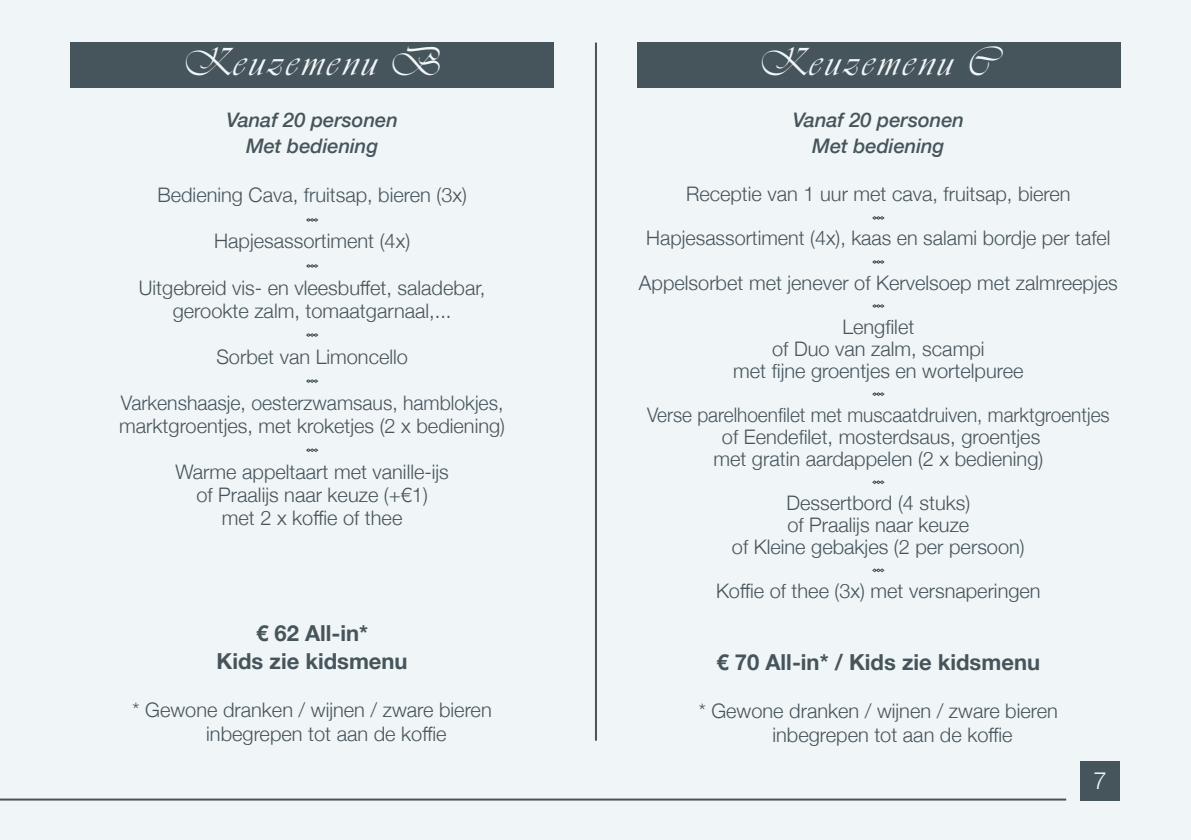
<style>
.page{position:relative;width:1191px;height:840px;background:#fff}
.page>*{position:absolute;margin:0;border:0;box-sizing:border-box;transform-origin:0 0}
.t1{font:40px "Vivaldi MN";letter-spacing:-.02em;color:#f0f5f7}
.t2{font:300 24px "Helvetica Neue";color:#f0f5f7}
.t3{font:700 22px/28px "Helvetica Neue";color:#46555c;text-align:center}
.t4{font:300 20px/22px "Helvetica Neue";color:#46555c;text-align:center}
.t5{font:300 20px/22px "Helvetica Neue";color:#46555c;text-align:center;scale:.95 1}
.t6{font:italic 500 20px/26px "Helvetica Neue";color:#46555c;text-align:center}
</style>
<div class="page">
<div style="left:0;top:0;width:1191px;height:839px;background:#f0f5f7"></div>
<div style="left:1080px;top:760px;width:40px;height:40px;background:#46555c"></div>
<hr style="left:0;top:798px;width:1066px;height:2px;background:#46555c">
<hr style="left:595px;top:43px;width:2px;height:697px;background:#46555c">
<div style="left:70px;top:43px;width:484px;height:45px;background:#46555c"></div>
<div style="left:636px;top:43px;width:484px;height:45px;background:#46555c"></div>
<svg style="left:872px;top:216px;width:12px;height:3px"></svg>
<svg style="left:872px;top:260px;width:12px;height:3px"></svg>
<svg style="left:872px;top:304px;width:12px;height:3px"></svg>
<svg style="left:872px;top:392px;width:12px;height:3px"></svg>
<svg style="left:872px;top:480px;width:12px;height:3px"></svg>
<svg style="left:872px;top:568px;width:12px;height:3px"></svg>
<svg style="left:306px;top:218px;width:12px;height:3px"></svg>
<svg style="left:306px;top:264px;width:12px;height:3px"></svg>
<svg style="left:306px;top:333px;width:12px;height:3px"></svg>
<svg style="left:306px;top:379px;width:12px;height:3px"></svg>
<svg style="left:306px;top:448px;width:12px;height:3px"></svg>
<h1 class="t1" style="left:184px;top:37px;width:257px">Keuzemenu B</h1>
<p class="t6" style="left:226px;top:106px;width:173px">Vanaf 20 personen<br>Met bediening</p>
<p class="t4" style="left:157px;top:183px;width:311px">Bediening Cava, fruitsap, bieren (3x)</p>
<p class="t4" style="left:214px;top:229px;width:197px">Hapjesassortiment (4x)</p>
<p class="t4" style="left:139px;top:274px;width:348px;line-height:23px">Uitgebreid vis- en vleesbuffet, saladebar, gerookte zalm, tomaatgarnaal,...</p>
<p class="t4" style="left:216px;top:344px;width:193px">Sorbet van Limoncello</p>
<p class="t4" style="left:119px;top:389px;width:387px;line-height:23px;text-align:left">Varkenshaasje, oesterzwamsaus, hamblokjes, marktgroentjes, met kroketjes (2 x bediening)</p>
<p class="t4" style="left:175px;top:458px;width:275px;line-height:23px">Warme appeltaart met vanille-ijs of Praalijs naar keuze (+€1)<br>met 2 x koffie of thee</p>
<p class="t3" style="left:217px;top:619px;width:192px">€ 62 All-in*<br>Kids zie kidsmenu</p>
<p class="t4" style="left:206px;top:696px;width:287px;line-height:24px;text-align:left;text-indent:-74px">* Gewone dranken / wijnen / zware bieren inbegrepen tot aan de koffie</p>
<h1 class="t1" style="left:760px;top:37px;width:237px">Keuzemenu C</h1>
<p class="t6" style="left:792px;top:106px;width:173px">Vanaf 20 personen<br>Met bediening</p>
<p class="t4" style="left:686px;top:182px;width:386px">Receptie van 1 uur met cava, fruitsap, bieren</p>
<p class="t4" style="left:646px;top:226px;width:465px">Hapjesassortiment (4x), kaas en salami bordje per tafel</p>
<p class="t4" style="left:639px;top:270px;width:480px">Appelsorbet met jenever of Kervelsoep met zalmreepjes</p>
<p class="t4" style="left:733px;top:314px;width:292px">Lengfilet<br>of Duo van zalm, scampi<br>met fijne groentjes en wortelpuree</p>
<p class="t5" style="left:647px;top:402px;width:488px">Verse parelhoenfilet met muscaatdruiven, marktgroentjes of Eendefilet, mosterdsaus, groentjes<br>met gratin aardappelen (2 x bediening)</p>
<p class="t4" style="left:732px;top:490px;width:294px">Dessertbord (4 stuks)<br>of Praalijs naar keuze<br>of Kleine gebakjes (2 per persoon)</p>
<p class="t4" style="left:716px;top:578px;width:326px">Koffie of thee (3x) met versnaperingen</p>
<p class="t3" style="left:716px;top:648px;width:325px">€ 70 All-in* / Kids zie kidsmenu</p>
<p class="t4" style="left:772px;top:697px;width:287px;line-height:24px;text-align:left;text-indent:-74px">* Gewone dranken / wijnen / zware bieren inbegrepen tot aan de koffie</p>
<p class="t2" style="left:1093px;top:761px;width:15px">7</p>
</div>
